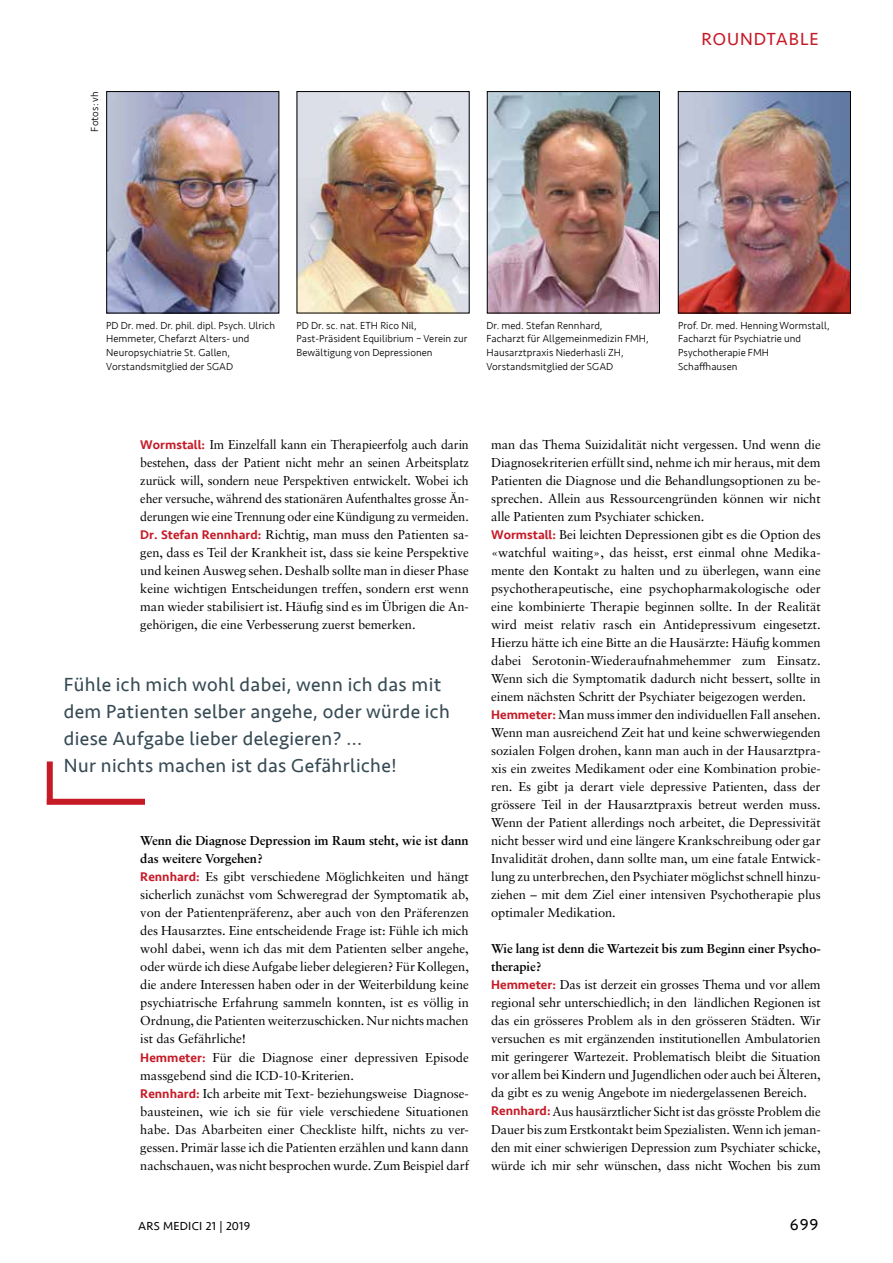
<style>
.page{position:relative;width:893px;height:1263px;background:#fff}
.page>*{position:absolute;margin:0;border:0;box-sizing:border-box;transform-origin:0 0}
.t1{font:19.5px/27px "Seravek";letter-spacing:.02em;color:#374b55}
.t2{font:18px "Seravek";letter-spacing:.05em;color:#c61a27}
.t3{font:16.5px "Seravek";color:#000}
.t4{font:12.9px/18px "Sabon";letter-spacing:-.005em;color:#000}
.t5{font:12.9px/18px "Sabon";letter-spacing:-.005em;color:#000;text-align:justify;scale:.96 1}
.t6{font:12px "Seravek";letter-spacing:.02em;color:#000}
.t7{font:300 10.5px/13.8px "Seravek";letter-spacing:.005em;color:#000}
.s1{font-family:"Seravek";font-weight:500;color:#c61a27}
.s2{font-weight:700}
</style>
<div class="page">
<div style="left:47px;top:799px;width:98px;height:6px;background:#c61a27"></div>
<div style="left:47px;top:761px;width:6px;height:43px;background:#c61a27"></div>
<img style="left:108px;top:93px;width:169px;height:218px">
<div style="left:106px;top:91px;width:173px;height:222px;border:1px solid #000"></div>
<img style="left:489px;top:93px;width:169px;height:218px">
<div style="left:487px;top:91px;width:173px;height:222px;border:1px solid #000"></div>
<img style="left:299px;top:93px;width:169px;height:218px">
<img style="left:680px;top:93px;width:169px;height:218px">
<div style="left:678px;top:91px;width:173px;height:222px;border:1px solid #000"></div>
<p class="t7" style="left:88px;top:131px;width:42px;rotate:-90deg">Fotos: vh</p>
<h2 class="t2" style="left:702px;top:25px;width:118px">ROUNDTABLE</h2>
<p class="t7" style="left:106px;top:318px;width:170px">PD Dr. med. Dr. phil. dipl. Psych. Ulrich<br>Hemmeter, Chefarzt Alters- und<br>Neuropsychiatrie St. Gallen,<br>Vorstandsmitglied der SGAD</p>
<p class="t7" style="left:297px;top:318px;width:172px">PD Dr. sc. nat. ETH Rico Nil,<br>Past-Präsident Equilibrium – Verein zur<br>Bewältigung von Depressionen</p>
<p class="t7" style="left:486px;top:318px;width:164px">Dr. med. Stefan Rennhard,<br>Facharzt für Allgemeinmedizin FMH,<br>Hausarztpraxis Niederhasli ZH,<br>Vorstandsmitglied der SGAD</p>
<p class="t7" style="left:678px;top:318px;width:153px">Prof. Dr. med. Henning Wormstall,<br>Facharzt für Psychiatrie und<br>Psychotherapie FMH<br>Schaffhausen</p>
<p class="t5" style="left:140px;top:436px;width:344px"><span class="s1">Wormstall:</span> Im Einzelfall kann ein Therapieerfolg auch darin bestehen, dass der Patient nicht mehr an seinen Arbeitsplatz zurück will, sondern neue Perspektiven entwickelt. Wobei ich eher versuche, während des stationären Aufenthaltes grosse Än&shy;derungen wie eine Trennung oder eine Kündigung zu vermeiden.<br><span class="s1">Dr. Stefan Rennhard:</span> Richtig, man muss den Patienten sa&shy;gen, dass es Teil der Krankheit ist, dass sie keine Perspektive und keinen Ausweg sehen. Deshalb sollte man in dieser Phase keine wichtigen Entscheidungen treffen, sondern erst wenn man wieder stabilisiert ist. Häufig sind es im Übrigen die An&shy;gehörigen, die eine Verbesserung zuerst bemerken.</p>
<h1 class="t1" style="left:64px;top:671px;width:387px">Fühle ich mich wohl dabei, wenn ich das mit dem Patienten selber angehe, oder würde ich diese Aufgabe lieber delegieren? ...<br>Nur nichts machen ist das Gefährliche!</h1>
<p class="t4" style="left:140px;top:832px;width:330px"><span class="s2">Wenn die Diagnose Depression im Raum steht, wie ist dann das weitere Vorgehen?<br></span><span class="s1">Rennhard:</span> Es gibt verschiedene Möglichkeiten und hängt sicherlich zunächst vom Schweregrad der Symptomatik ab, von der Patientenpräferenz, aber auch von den Präferenzen des Hausarztes. Eine entscheidende Frage ist: Fühle ich mich wohl dabei, wenn ich das mit dem Patienten selber angehe, oder würde ich diese Aufgabe lieber delegieren? Für Kollegen, die andere Interessen haben oder in der Weiterbildung keine psychiatrische Erfahrung sammeln konnten, ist es völlig in Ordnung, die Patienten weiterzuschicken. Nur nichts machen ist das Gefährliche!<br><span class="s1">Hemmeter:</span> Für die Diagnose einer depressiven Episode massgebend sind die ICD-10-Kriterien.<br><span class="s1">Rennhard:</span> Ich arbeite mit Text- beziehungsweise Diagnose&shy;bausteinen, wie ich sie für viele verschiedene Situationen habe. Das Abarbeiten einer Checkliste hilft, nichts zu ver&shy;gessen. Primär lasse ich die Patienten erzählen und kann dann nachschauen, was nicht besprochen wurde. Zum Beispiel darf</p>
<p class="t4" style="left:491px;top:436px;width:331px">man das Thema Suizidalität nicht vergessen. Und wenn die Diagnosekriterien erfüllt sind, nehme ich mir heraus, mit dem Patienten die Diagnose und die Behandlungsoptionen zu be&shy;sprechen. Allein aus Ressourcengründen können wir nicht alle Patienten zum Psychiater schicken.<br><span class="s1">Wormstall:</span> Bei leichten Depressionen gibt es die Option des «watchful waiting», das heisst, erst einmal ohne Medika&shy;mente den Kontakt zu halten und zu überlegen, wann eine psychotherapeutische, eine psychopharmakologische oder eine kombinierte Therapie beginnen sollte. In der Realität wird meist relativ rasch ein Antidepressivum eingesetzt.<br>Hierzu hätte ich eine Bitte an die Hausärzte: Häufig kommen dabei Serotonin-Wiederaufnahmehemmer zum Einsatz.<br>Wenn sich die Symptomatik dadurch nicht bessert, sollte in einem nächsten Schritt der Psychiater beigezogen werden.<br><span class="s1">Hemmeter:</span> Man muss immer den individuellen Fall ansehen.<br>Wenn man ausreichend Zeit hat und keine schwerwiegenden sozialen Folgen drohen, kann man auch in der Hausarztpra&shy;xis ein zweites Medikament oder eine Kombination probie&shy;ren. Es gibt ja derart viele depressive Patienten, dass der grössere Teil in der Hausarztpraxis betreut werden muss.<br>Wenn der Patient allerdings noch arbeitet, die Depressivität nicht besser wird und eine längere Krankschreibung oder gar Invalidität drohen, dann sollte man, um eine fatale Entwick&shy;lung zu unterbrechen, den Psychiater möglichst schnell hinzu&shy;ziehen – mit dem Ziel einer intensiven Psychotherapie plus optimaler Medikation.</p>
<p class="t4" style="left:491px;top:940px;width:331px"><span class="s2">Wie lang ist denn die Wartezeit bis zum Beginn einer Psycho&shy;therapie?<br></span><span class="s1">Hemmeter:</span> Das ist derzeit ein grosses Thema und vor allem regional sehr unterschiedlich; in den ländlichen Regionen ist das ein grösseres Problem als in den grösseren Städten. Wir versuchen es mit ergänzenden institutionellen Ambulatorien mit geringerer Wartezeit. Problematisch bleibt die Situation vor allem bei Kindern und Jugendlichen oder auch bei Älteren, da gibt es zu wenig Angebote im niedergelassenen Bereich.<br><span class="s1">Rennhard:</span> Aus hausärztlicher Sicht ist das grösste Problem die Dauer bis zum Erstkontakt beim Spezialisten. Wenn ich jeman&shy;den mit einer schwierigen Depression zum Psychiater schicke, würde ich mir sehr wünschen, dass nicht Wochen bis zum</p>
<p class="t6" style="left:138px;top:1217px;width:114px">ARS MEDICI 21 | 2019</p>
<p class="t3" style="left:790px;top:1212px;width:30px">699</p>
</div>
